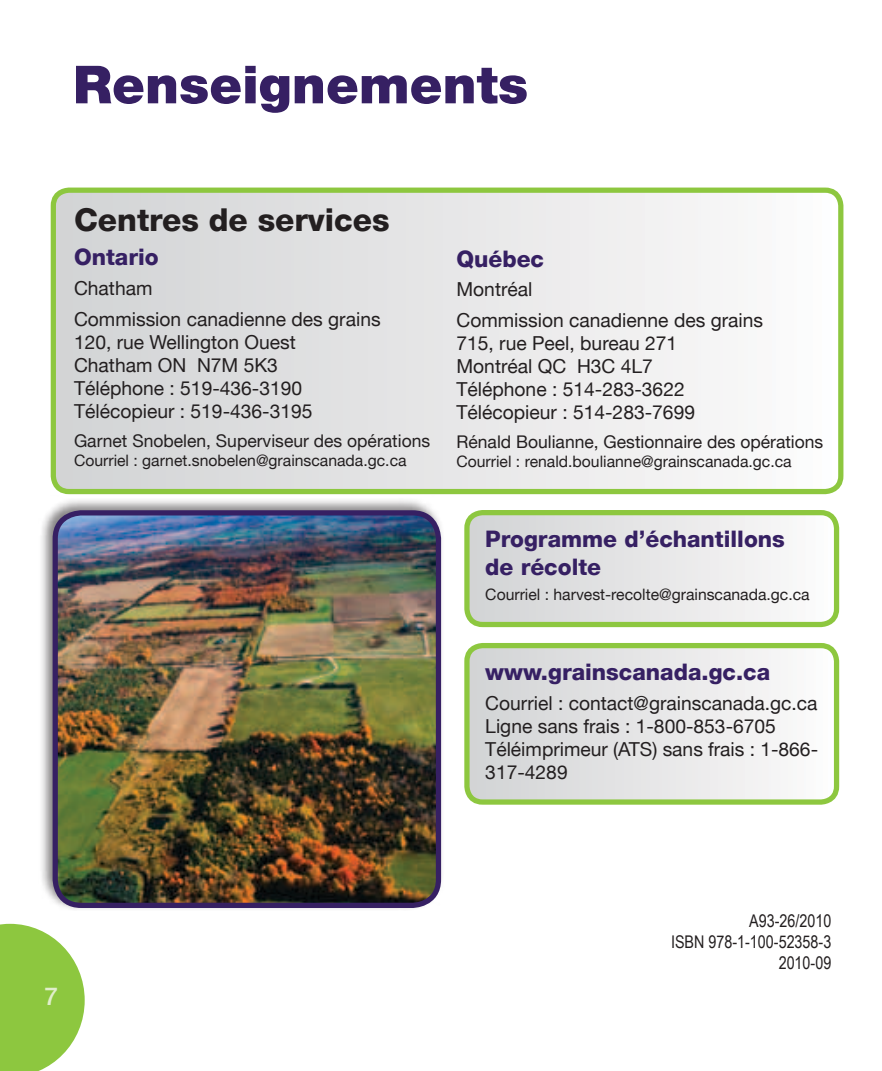
<style>
.page{position:relative;width:882px;height:1071px;background:#fff}
.page>*{position:absolute;margin:0;border:0;box-sizing:border-box;transform-origin:0 0}
.Page_header{font:900 52.5px "Helvetica Neue LT";color:#362063}
.service_centres{font:800 31.5px "Helvetica Neue LT";color:#231f20}
.t1{font:500 24.5px "Helvetica Neue LT";color:#e0eecb}
.heading_2{font:800 22.75px/28px "Helvetica Neue LT";color:#362063}
.body_text{font:19.25px/23.1px "Helvetica Neue LT";color:#231f20}
.body_text-2{font:17.5px "Helvetica Neue LT";color:#231f20}
.Paragraph_Style_1{font:17.5px "Arial Narrow";color:#231f20}
.body_text-3{font:15.75px "Helvetica Neue LT";color:#231f20}
</style>
<div class="page">
<svg style="left:470px;top:649px;width:363px;height:150px"></svg>
<div style="left:464px;top:643px;width:375px;height:162px;border:5px solid #8dc73f;border-radius:16px"></div>
<svg style="left:470px;top:516px;width:363px;height:105px"></svg>
<div style="left:464px;top:510px;width:375px;height:117px;border:5px solid #8dc73f;border-radius:16px"></div>
<svg style="left:54px;top:191px;width:786px;height:298px"></svg>
<div style="left:51px;top:188px;width:792px;height:306px;border:5px solid #8dc73f;border-radius:16px"></div>
<div style="left:38px;top:496px;width:406px;height:415px;background:#231f20;opacity:.55"></div>
<img style="left:55px;top:513px;width:383px;height:392px">
<div style="left:53px;top:510px;width:388px;height:398px;border:5px solid #362063;border-radius:26px"></div>
<svg style="left:0;top:924px;width:85px;height:147px"></svg>
<h2 class="Page_header" style="left:73px;top:53px;width:457px">Renseignements</h2>
<h3 class="service_centres" style="left:74px;top:201px;width:317px">Centres de services</h3>
<h3 class="heading_2" style="left:74px;top:243px;width:86px">Ontario</h3>
<p class="body_text" style="left:74px;top:276px;width:80px">Chatham</p>
<p class="body_text" style="left:74px;top:307px;width:308px">Commission canadienne des grains<br>120, rue Wellington Ouest<br>Chatham ON N7M 5K3<br>Téléphone : 519-436-3190<br>Télécopieur : 519-436-3195</p>
<p class="body_text-2" style="left:74px;top:430px;width:358px">Garnet Snobelen, Superviseur des opérations</p>
<p class="body_text-3" style="left:74px;top:451px;width:334px">Courriel : garnet.snobelen@grainscanada.gc.ca</p>
<h3 class="heading_2" style="left:456px;top:244px;width:89px">Québec</h3>
<p class="body_text" style="left:456px;top:277px;width:77px">Montréal</p>
<p class="body_text" style="left:456px;top:308px;width:308px">Commission canadienne des grains<br>715, rue Peel, bureau 271<br>Montréal QC H3C 4L7<br>Téléphone : 514-283-3622<br>Télécopieur : 514-283-7699</p>
<p class="body_text-2" style="left:456px;top:432px;width:368px">Rénald Boulianne, Gestionnaire des opérations</p>
<p class="body_text-3" style="left:456px;top:452px;width:337px">Courriel : renald.boulianne@grainscanada.gc.ca</p>
<h3 class="heading_2" style="left:485px;top:525px;width:301px">Programme d’échantillons de récolte</h3>
<p class="body_text-3" style="left:485px;top:585px;width:326px">Courriel : harvest-recolte@grainscanada.gc.ca</p>
<h3 class="heading_2" style="left:485px;top:658px;width:286px">www.grainscanada.gc.ca</h3>
<p class="body_text" style="left:485px;top:691px;width:334px">Courriel : contact@grainscanada.gc.ca<br>Ligne sans frais : 1-800-853-6705<br>Téléimprimeur (ATS) sans frais : 1-866-<br>317-4289</p>
<p class="t1" style="left:45px;top:981px;width:15px">7</p>
<p class="Paragraph_Style_1" style="left:749px;top:908px;width:84px">A93-26/2010</p>
<p class="Paragraph_Style_1" style="left:671px;top:929px;width:162px">ISBN 978-1-100-52358-3</p>
<p class="Paragraph_Style_1" style="left:779px;top:950px;width:54px">2010-09</p>
</div>
